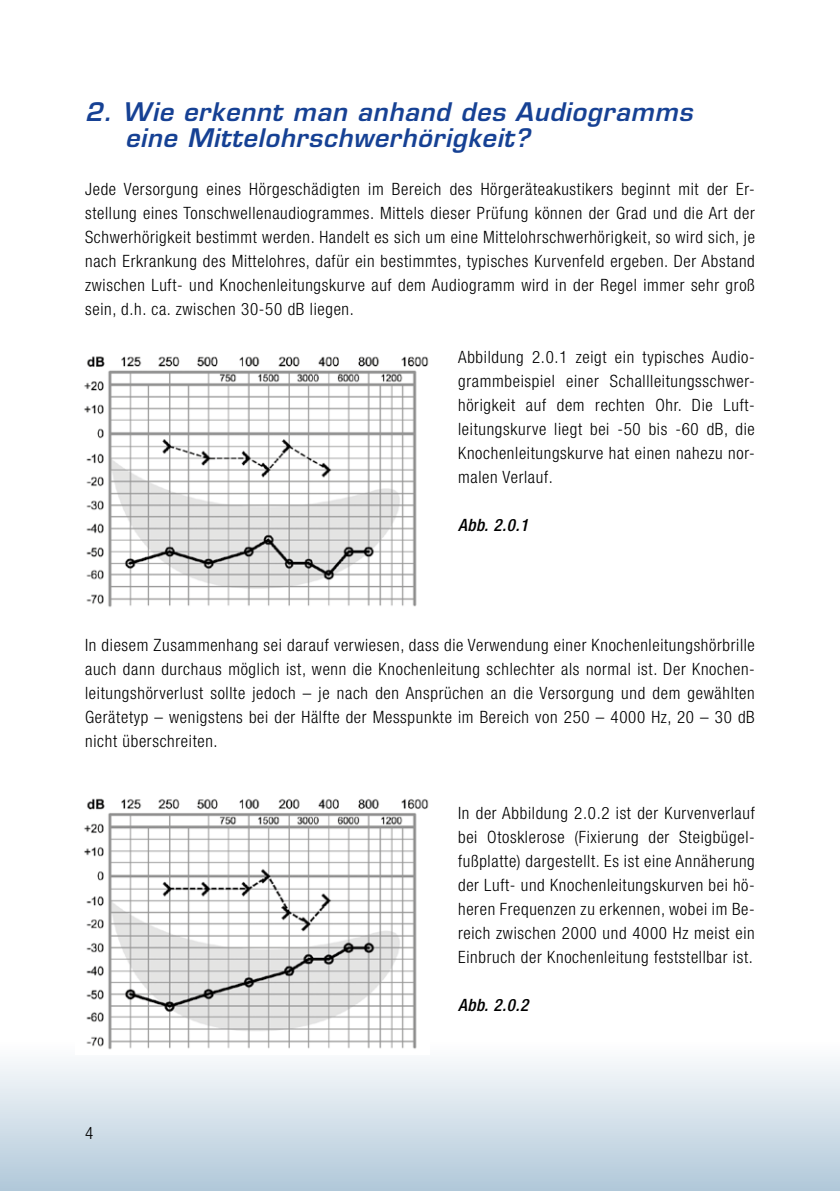
<style>
.page{position:relative;width:840px;height:1191px;background:#fff}
.page>*{position:absolute;margin:0;border:0;box-sizing:border-box;transform-origin:0 0}
.t1{font:italic 600 25px/26px "Eurostile LT Std";letter-spacing:.03em;color:#164194}
.t2{font:300 condensed 17px/24px "Helvetica Neue LT Pro";letter-spacing:.04em;color:#000;text-align:justify}
.t3{font:italic 500 condensed 17px "Helvetica Neue LT Pro";letter-spacing:.03em;color:#000}
</style>
<div class="page">
<div style="left:0;top:1005px;width:839px;height:186px;background:linear-gradient(to bottom,#fff,#b3cada)"></div>
<img style="left:84px;top:356px;width:345px;height:251px">
<img style="left:75px;top:798px;width:354px;height:256px">
<h1 class="t1" style="left:125px;top:99px;width:568px;text-indent:-40px">2. Wie erkennt man anhand des Audiogramms eine Mittelohrschwerhörigkeit?</h1>
<p class="t2" style="left:85px;top:177px;width:671px">Jede Versorgung eines Hörgeschädigten im Bereich des Hörgeräteakustikers beginnt mit der Er&shy;stellung eines Tonschwellenaudiogrammes. Mittels dieser Prüfung können der Grad und die Art der Schwerhörigkeit bestimmt werden. Handelt es sich um eine Mittelohrschwerhörigkeit, so wird sich, je nach Erkrankung des Mittelohres, dafür ein bestimmtes, typisches Kurvenfeld ergeben. Der Abstand zwischen Luft- und Knochenleitungskurve auf dem Audiogramm wird in der Regel immer sehr groß sein, d.h. ca. zwischen 30-50 dB liegen.</p>
<p class="t2" style="left:458px;top:345px;width:298px">Abbildung 2.0.1 zeigt ein typisches Audio&shy;grammbeispiel einer Schallleitungsschwer&shy;hörigkeit auf dem rechten Ohr. Die Luft&shy;leitungskurve liegt bei -50 bis -60 dB, die Knochenleitungskurve hat einen nahezu nor&shy;malen Verlauf.</p>
<p class="t3" style="left:458px;top:515px;width:71px">Abb. 2.0.1</p>
<p class="t2" style="left:85px;top:633px;width:671px">In diesem Zusammenhang sei darauf verwiesen, dass die Verwendung einer Knochenleitungshörbrille auch dann durchaus möglich ist, wenn die Knochenleitung schlechter als normal ist. Der Knochen&shy;leitungshörverlust sollte jedoch – je nach den Ansprüchen an die Versorgung und dem gewählten Gerätetyp – wenigstens bei der Hälfte der Messpunkte im Bereich von 250 – 4000 Hz, 20 – 30 dB nicht überschreiten.</p>
<p class="t2" style="left:85px;top:1121px;width:10px">4</p>
<p class="t2" style="left:458px;top:801px;width:298px">In der Abbildung 2.0.2 ist der Kurvenverlauf bei Otosklerose (Fixierung der Steigbügel&shy;fußplatte) dargestellt. Es ist eine Annäherung der Luft- und Knochenleitungskurven bei hö&shy;heren Frequenzen zu erkennen, wobei im Be&shy;reich zwischen 2000 und 4000 Hz meist ein Einbruch der Knochenleitung feststellbar ist.</p>
<p class="t3" style="left:458px;top:995px;width:71px">Abb. 2.0.2</p>
</div>
